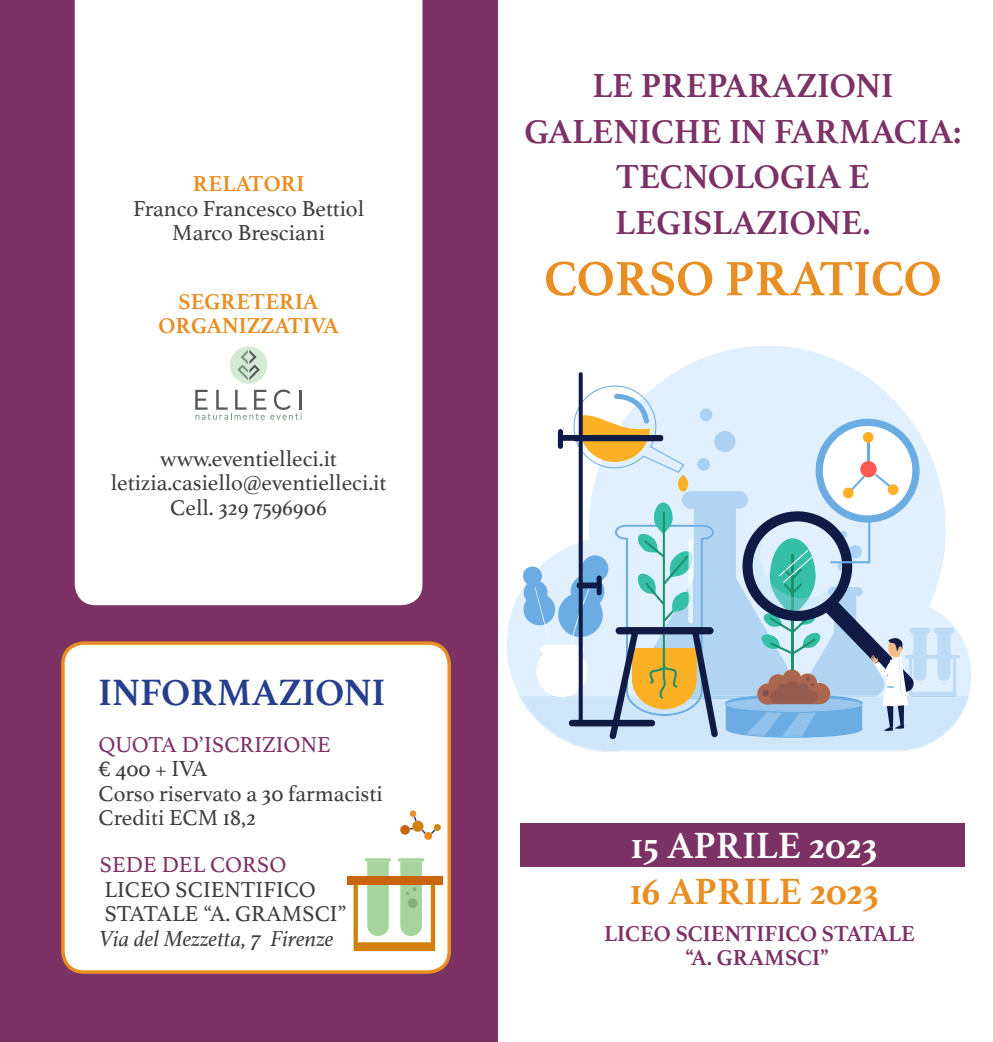
<style>
.page{position:relative;width:993px;height:1042px;background:#fff}
.page>*{position:absolute;margin:0;border:0;box-sizing:border-box;transform-origin:0 0}
.t1{font:700 50.75px "Athelas";color:#e88e22}
.t2{font:700 38.5px "Athelas";color:#253f8e}
.t3{font:700 38.32px "Athelas";color:#fff}
.t4{font:700 38.32px "Athelas";color:#e88e22}
.t5{font:700 35px/45.5px "Athelas";color:#7d3265;text-align:center}
.t6{font:22.75px "Athelas";color:#3e3e3f}
.t7{font:700 22.75px "Athelas";color:#7d3265}
.t8{font:700 22.75px "Athelas";color:#e88e22}
.t9{font:22.75px "Athelas";color:#7d3265}
.t10{font:italic 22.75px "Athelas";color:#3e3e3f}
</style>
<div class="page">
<div style="left:0;top:0;width:497px;height:1042px;background:#7d3265"></div>
<div style="left:63px;top:643px;width:386px;height:329px;background:#fff;border-radius:21px"></div>
<div style="left:61px;top:641px;width:390px;height:333px;border:4px solid #e88e22;border-radius:21px"></div>
<div style="left:75px;top:0;width:347px;height:605px;background:#fff"></div>
<div style="left:230px;top:346px;width:37px;height:38px;background:#d5ead4;border-radius:50%"></div>
<hr style="left:299px;top:390px;width:3px;height:20px;background:#57585a">
<svg style="left:195px;top:390px;width:106px;height:30px;background:#dddfde"></svg>
<svg style="left:237px;top:350px;width:23px;height:30px"></svg>
<div style="left:520px;top:823px;width:444px;height:44px;background:#7d3265"></div>
<hr style="left:365px;top:858px;width:26px;height:3px;background:#a6d49c;border-radius:2px">
<hr style="left:398px;top:858px;width:26px;height:3px;background:#a6d49c;border-radius:2px">
<div style="left:347px;top:876px;width:95px;height:8px;background:#c9630d"></div>
<svg style="left:353px;top:861px;width:82px;height:90px"></svg>
<svg style="left:400px;top:810px;width:40px;height:30px"></svg>
<svg style="left:507px;top:346px;width:464px;height:347px"></svg>
<svg style="left:518px;top:372px;width:451px;height:380px"></svg>
<p class="t8" style="left:193px;top:165px;width:113px">RELATORI</p>
<p class="t6" style="left:133px;top:190px;width:232px">Franco Francesco Bettiol</p>
<p class="t6" style="left:172px;top:215px;width:154px">Marco Bresciani</p>
<p class="t8" style="left:178px;top:283px;width:141px">SEGRETERIA</p>
<p class="t8" style="left:158px;top:307px;width:182px">ORGANIZZATIVA</p>
<p class="t6" style="left:160px;top:440px;width:178px">www.eventielleci.it</p>
<p class="t6" style="left:111px;top:465px;width:277px">letizia.casiello@eventielleci.it</p>
<p class="t6" style="left:170px;top:489px;width:158px">Cell. 329 7596906</p>
<p class="t2" style="left:99px;top:661px;width:288px">INFORMAZIONI</p>
<p class="t9" style="left:99px;top:726px;width:234px">QUOTA D’ISCRIZIONE</p>
<p class="t6" style="left:99px;top:751px;width:110px">€ 400 + IVA</p>
<p class="t6" style="left:99px;top:775px;width:285px">Corso riservato a 30 farmacisti</p>
<p class="t6" style="left:99px;top:800px;width:159px">Crediti ECM 18,2</p>
<p class="t5" style="left:592px;top:62px;width:302px">LE PREPARAZIONI</p>
<p class="t5" style="left:524px;top:108px;width:438px">GALENICHE IN FARMACIA:<br>TECNOLOGIA E</p>
<p class="t5" style="left:615px;top:199px;width:257px">LEGISLAZIONE.</p>
<p class="t1" style="left:544px;top:237px;width:399px">CORSO PRATICO</p>
<p class="t3" style="left:630px;top:814px;width:248px">15 APRILE 2023</p>
<p class="t4" style="left:629px;top:860px;width:250px">16 APRILE 2023</p>
<p class="t9" style="left:100px;top:846px;width:188px">SEDE DEL CORSO</p>
<p class="t6" style="left:104px;top:871px;width:213px">LICEO SCIENTIFICO</p>
<p class="t6" style="left:104px;top:895px;width:243px">STATALE “A. GRAMSCI”</p>
<p class="t10" style="left:100px;top:920px;width:235px">Via del Mezzetta, 7 Firenze</p>
<p class="t7" style="left:604px;top:915px;width:312px">LICEO SCIENTIFICO STATALE</p>
<p class="t7" style="left:685px;top:939px;width:145px">“A. GRAMSCI”</p>
</div>
